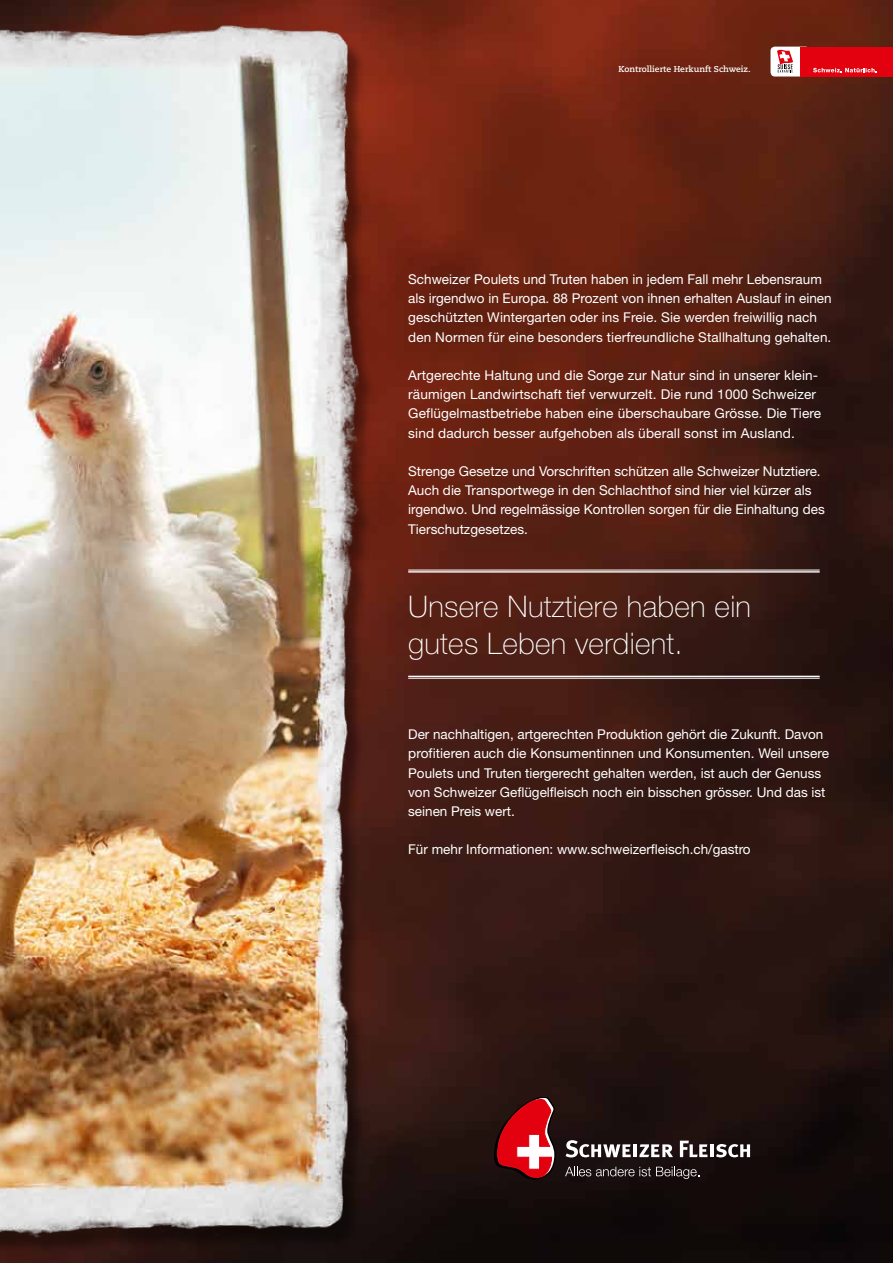
<style>
.page{position:relative;width:893px;height:1263px;background:#fff}
.page>*{position:absolute;margin:0;border:0;box-sizing:border-box;transform-origin:0 0}
.t1{font:100 29.7px/36.9px "Helvetica Neue LT Std";letter-spacing:.01em;color:#fff}
.t2{font:13.5px/19.2px "Helvetica Neue LT Std";color:#fff}
.t3{font:700 8.55px "Caecilia LT Std";color:#fff}
</style>
<div class="page">
<img style="left:462px;top:0;width:431px;height:1263px">
<img style="left:0;top:0;width:462px;height:1263px">
<hr style="left:408px;top:570px;width:412px;height:1px;background:#fff">
<hr style="left:408px;top:571px;width:412px;height:2px;background:#fff">
<hr style="left:408px;top:678px;width:412px;height:1px;background:#fff">
<hr style="left:408px;top:676px;width:412px;height:1px;background:#fff">
<svg style="left:566px;top:1140px;width:107px;height:17px"></svg>
<svg style="left:680px;top:1141px;width:27px;height:16px"></svg>
<hr style="left:710px;top:1144px;width:4px;height:13px;background:#fff">
<svg style="left:716px;top:1144px;width:34px;height:13px"></svg>
<svg style="left:565px;top:1167px;width:134px;height:12px;background:#443c3b"></svg>
<svg style="left:494px;top:1097px;width:61px;height:82px;background:#a22b31"></svg>
<div style="left:770px;top:47px;width:40px;height:30px;background:#fff;border-radius:4px"></div>
<div style="left:800px;top:47px;width:93px;height:30px;background:#e3000f"></div>
<svg style="left:813px;top:68px;width:64px;height:4px"></svg>
<svg style="left:777px;top:49px;width:16px;height:24px"></svg>
<p class="t3" style="left:618px;top:64px;width:134px">Kontrollierte Herkunft Schweiz.</p>
<p class="t2" style="left:408px;top:269px;width:425px">Schweizer Poulets und Truten haben in jedem Fall mehr Lebensraum als irgendwo in Europa. 88 Prozent von ihnen erhalten Auslauf in einen geschützten Wintergarten oder ins Freie. Sie werden freiwillig nach den Normen für eine besonders tierfreundliche Stallhaltung gehalten.</p>
<p class="t2" style="left:408px;top:365px;width:415px">Artgerechte Haltung und die Sorge zur Natur sind in unserer klein&shy;räumigen Landwirtschaft tief verwurzelt. Die rund 1000 Schweizer Geflügelmastbetriebe haben eine überschaubare Grösse. Die Tiere sind dadurch besser aufgehoben als überall sonst im Ausland.</p>
<p class="t2" style="left:408px;top:461px;width:418px">Strenge Gesetze und Vorschriften schützen alle Schweizer Nutztiere.<br>Auch die Transportwege in den Schlachthof sind hier viel kürzer als irgendwo. Und regelmässige Kontrollen sorgen für die Einhaltung des Tierschutzgesetzes.</p>
<h1 class="t1" style="left:408px;top:588px;width:344px">Unsere Nutztiere haben ein gutes Leben verdient.</h1>
<p class="t2" style="left:408px;top:725px;width:422px">Der nachhaltigen, artgerechten Produktion gehört die Zukunft. Davon profitieren auch die Konsumentinnen und Konsumenten. Weil unsere Poulets und Truten tiergerecht gehalten werden, ist auch der Genuss von Schweizer Geflügelfleisch noch ein bisschen grösser. Und das ist seinen Preis wert.</p>
<p class="t2" style="left:408px;top:840px;width:344px">Für mehr Informationen: www.schweizerfleisch.ch/gastro</p>
</div>
